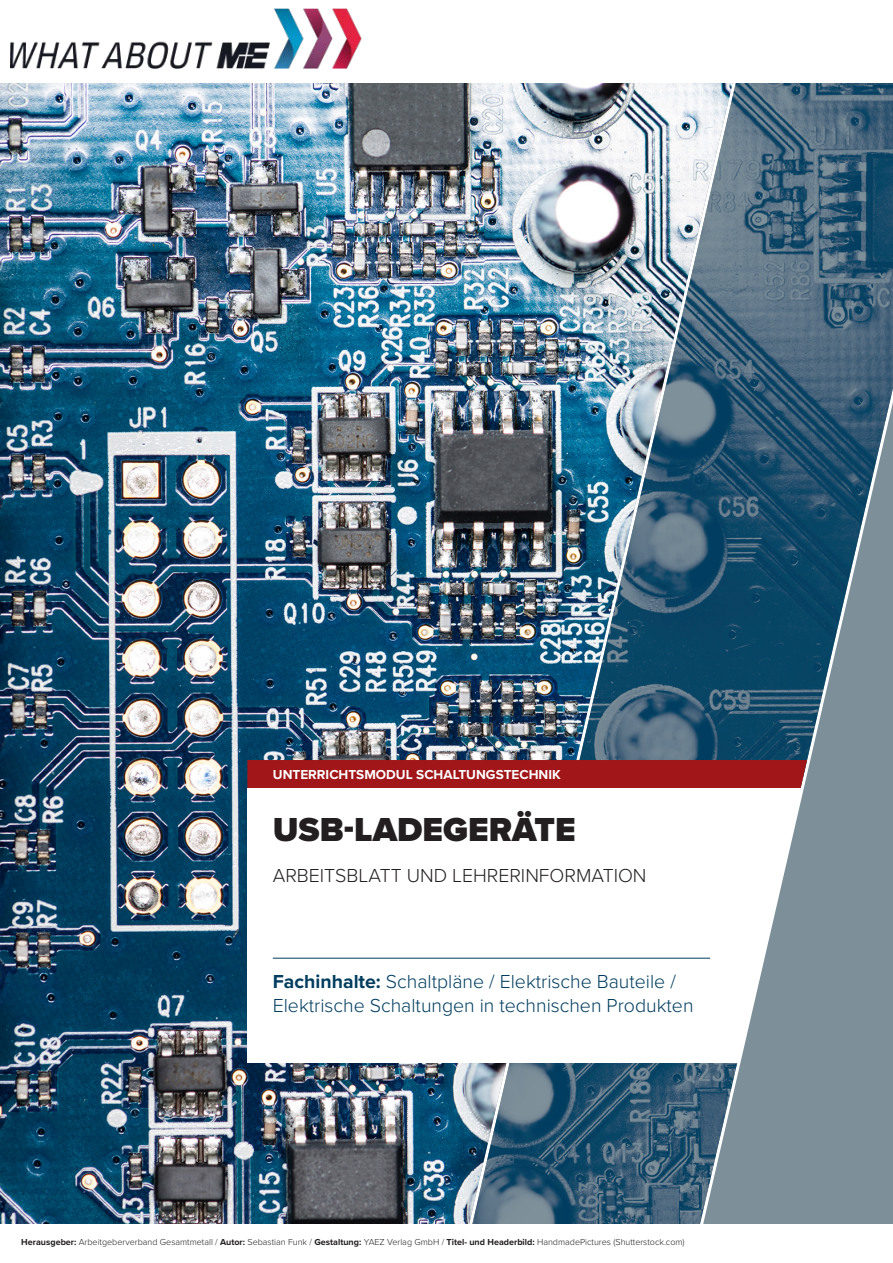
<style>
.page{position:relative;width:893px;height:1263px;background:#fff}
.page>*{position:absolute;margin:0;border:0;box-sizing:border-box;transform-origin:0 0}
.t1{font:900 34.5px "Proxima Nova";color:#231f20}
.t2{font:300 19.5px/23.4px "Proxima Nova";color:#003d5f}
.t3{font:300 19.5px "Proxima Nova";color:#231f20}
.t4{font:700 13.5px "Proxima Nova";color:#fff}
.t5{font:300 9px "Proxima Nova";color:#231f20}
.s1{font-weight:700}
</style>
<div class="page">
<img style="left:0;top:83px;width:463px;height:1141px">
<img style="left:463px;top:83px;width:430px;height:1141px">
<div style="left:247px;top:760px;width:447px;height:28px;background:#a01619"></div>
<div style="left:247px;top:788px;width:591px;height:275px;background:#fff"></div>
<hr style="left:273px;top:958px;width:437px;height:1px;background:#003d5f">
<svg style="left:694px;top:402px;width:199px;height:822px;fill:#7d909a"></svg>
<img style="left:11px;top:9px;width:351px;height:59px">
<h3 class="t4" style="left:273px;top:767px;width:289px">UNTERRICHTSMODUL SCHALTUNGSTECHNIK</h3>
<h1 class="t1" style="left:273px;top:808px;width:304px">USB-LADEGERÄTE</h1>
<h2 class="t3" style="left:273px;top:863px;width:375px">ARBEITSBLATT UND LEHRERINFORMATION</h2>
<h2 class="t2" style="left:273px;top:970px;width:422px"><span class="s1">Fachinhalte:</span> Schaltpläne / Elektrische Bauteile /<br>Elektrische Schaltungen in technischen Produkten</h2>
<p class="t5" style="left:21px;top:1236px;width:665px"><span class="s1">Herausgeber:</span> Arbeitgeberverband Gesamtmetall / <span class="s1">Autor:</span> Sebastian Funk / <span class="s1">Gestaltung:</span> YAEZ Verlag GmbH / <span class="s1">Titel- und Headerbild:</span> HandmadePictures (Shutterstock.com)</p>
</div>
